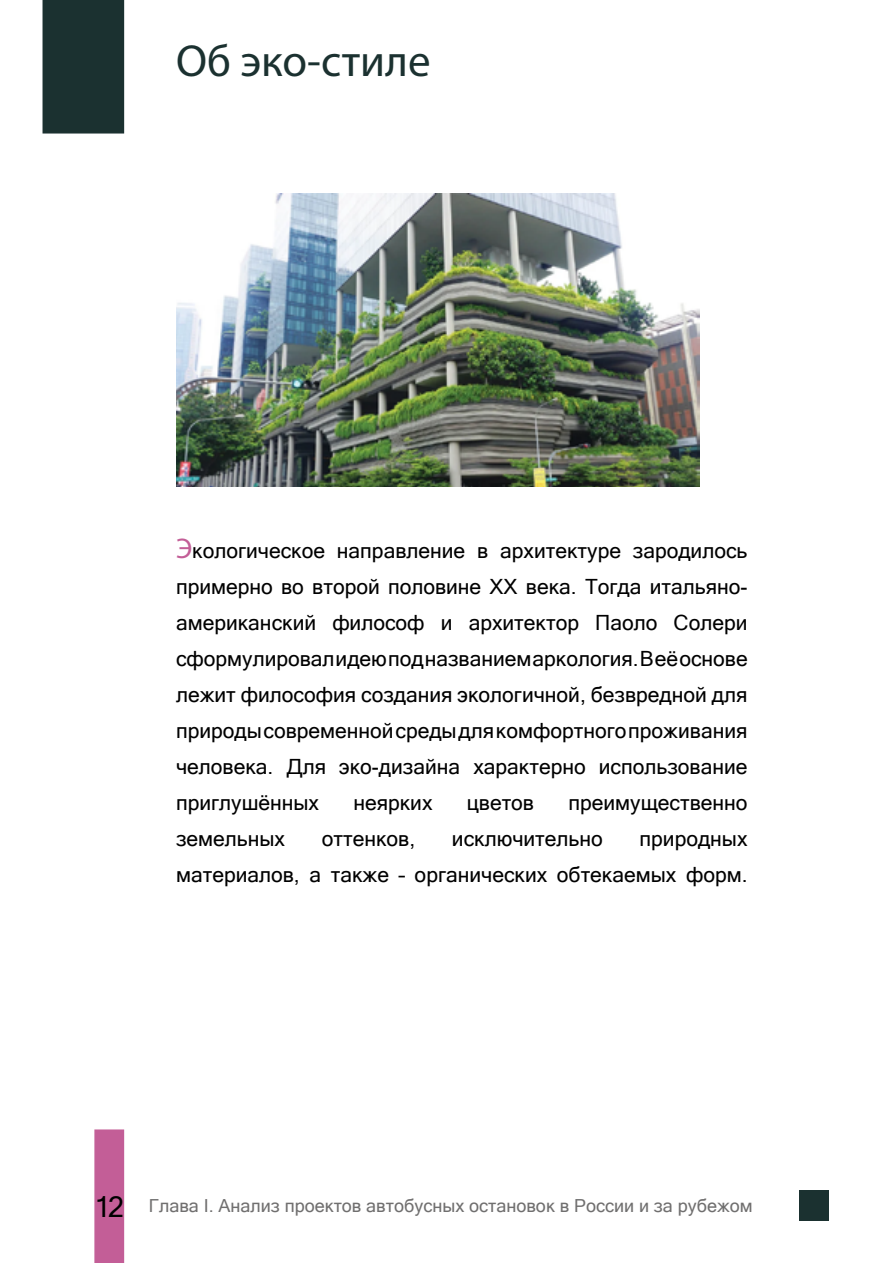
<style>
.page{position:relative;width:893px;height:1263px;background:#fff}
.page>*{position:absolute;margin:0;border:0;box-sizing:border-box;transform-origin:0 0}
.t1{font:45px "Myriad Pro";color:#1b3130}
.t2{font:28.5px "Microsoft Sans Serif";color:#000}
.t3{font:21px/36px "Microsoft Sans Serif";color:#000;text-align:justify}
.t4{font:18px "Microsoft Sans Serif";color:#706f6f}
.s1{font-family:"Myriad Pro";font-size:28.5px;color:#c35e97}
</style>
<div class="page">
<div style="left:43px;top:0;width:81px;height:134px;background:#1b3130"></div>
<div style="left:94px;top:1129px;width:30px;height:134px;background:#c35e97;border:2px solid #c35e97"></div>
<div style="left:799px;top:1190px;width:30px;height:30px;background:#1b3130"></div>
<img style="left:176px;top:194px;width:523px;height:293px">
<h1 class="t1" style="left:176px;top:33px;width:256px">Об эко-стиле</h1>
<p class="t3" style="left:176px;top:532px;width:573px"><span class="s1">Э</span>кологическое направление в архитектуре зародилось примерно во второй половине XX века. Тогда итальяно&shy;американский философ и архитектор Паоло Солери сформулировал идею под названием аркология. В её основе лежит философия создания экологичной, безвредной для природы современной среды для комфортного проживания человека. Для эко-дизайна характерно использование приглушённых</p>
<p class="t3" style="left:353px;top:784px;width:81px">неярких</p>
<p class="t3" style="left:467px;top:784px;width:69px">цветов</p>
<p class="t3" style="left:568px;top:784px;width:181px">преимущественно</p>
<p class="t3" style="left:176px;top:820px;width:111px">земельных</p>
<p class="t3" style="left:322px;top:820px;width:95px">оттенков,</p>
<p class="t3" style="left:452px;top:820px;width:152px">исключительно</p>
<p class="t3" style="left:176px;top:820px;width:573px;text-align:right">природных<br>материалов, а также – органических обтекаемых форм.</p>
<h2 class="t2" style="left:94px;top:1188px;width:31px">12</h2>
<p class="t4" style="left:149px;top:1194px;width:605px">Глава I. Анализ проектов автобусных остановок в России и за рубежом</p>
</div>
